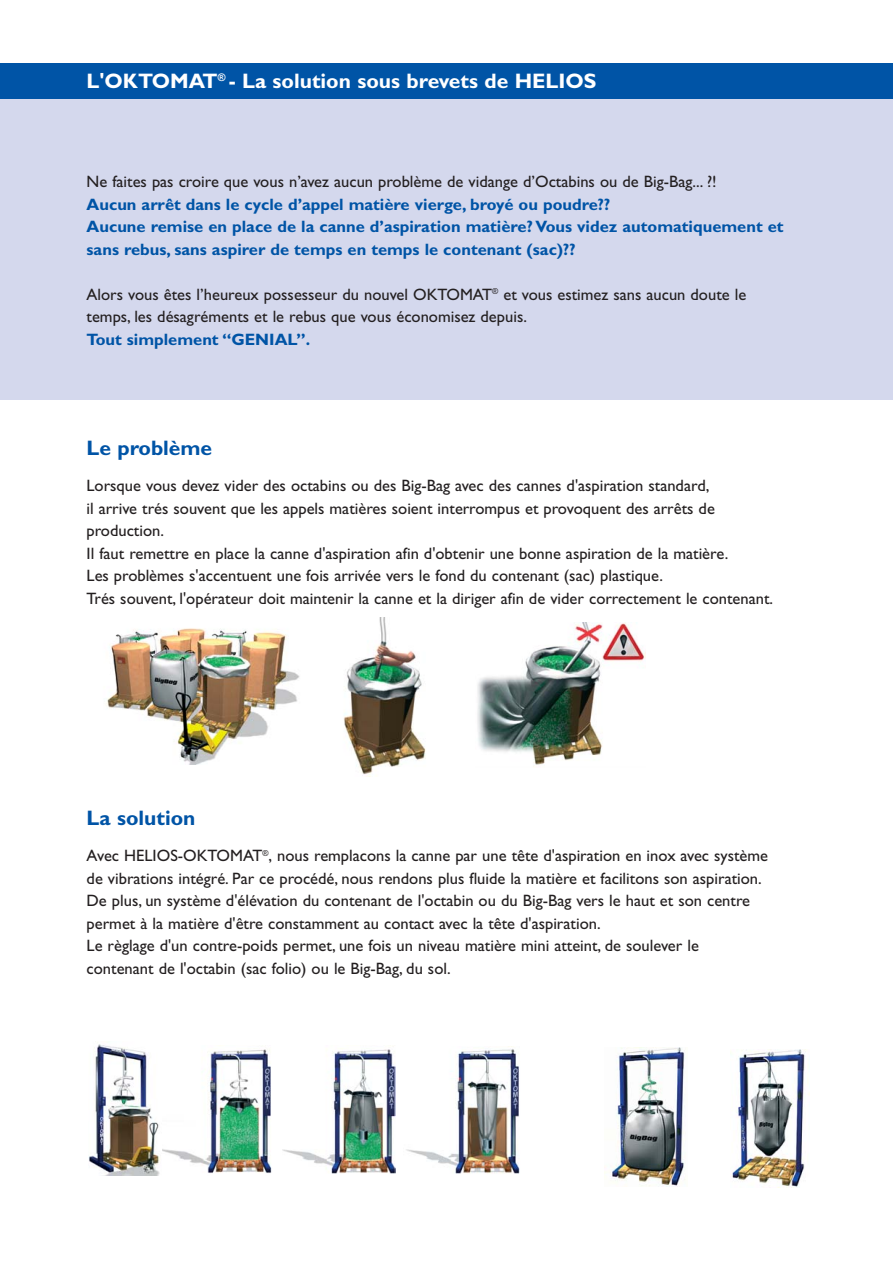
<style>
.page{position:relative;width:893px;height:1263px;background:#fff}
.page>*{position:absolute;margin:0;border:0;box-sizing:border-box;transform-origin:0 0}
.t1{font:700 21px "Gill Sans";color:#fff}
.t2{font:700 21px "Gill Sans";color:#0054a6}
.t3{font:16.5px/22.5px "Gill Sans";color:#231f20}
.t4{font:700 16.5px/22.5px "Gill Sans";color:#0054a6}
</style>
<div class="page">
<div style="left:0;top:95px;width:892px;height:305px;background:#d4d8ed"></div>
<div style="left:0;top:64px;width:892px;height:35px;background:#0054a6"></div>
<img style="left:106px;top:628px;width:194px;height:137px">
<img style="left:343px;top:617px;width:83px;height:160px">
<img style="left:477px;top:623px;width:168px;height:144px">
<img style="left:89px;top:1044px;width:74px;height:131px">
<img style="left:163px;top:1049px;width:109px;height:124px">
<img style="left:282px;top:1049px;width:113px;height:124px">
<img style="left:406px;top:1049px;width:114px;height:125px">
<img style="left:612px;top:1048px;width:74px;height:138px">
<img style="left:730px;top:1050px;width:79px;height:138px">
<p class="t1" style="left:87px;top:73px;width:511px">L'OKTOMAT<sup>®</sup> - La solution sous brevets de HELIOS</p>
<p class="t3" style="left:87px;top:172px;width:631px">Ne faites pas croire que vous n’avez aucun problème de vidange d’Octabins ou de Big-Bag... ?!</p>
<p class="t4" style="left:87px;top:195px;width:698px">Aucun arrêt dans le cycle d’appel matière vierge, broyé ou poudre??<br>Aucune remise en place de la canne d’aspiration matière? Vous videz automatiquement et sans rebus, sans aspirer de temps en temps le contenant (sac)??</p>
<p class="t3" style="left:87px;top:285px;width:661px">Alors vous êtes l’heureux possesseur du nouvel OKTOMAT<sup>®</sup> et vous estimez sans aucun doute le temps, les désagréments et le rebus que vous économisez depuis.</p>
<p class="t4" style="left:87px;top:330px;width:225px">Tout simplement “GENIAL”.</p>
<p class="t2" style="left:87px;top:441px;width:127px">Le problème</p>
<p class="t3" style="left:87px;top:476px;width:688px">Lorsque vous devez vider des octabins ou des Big-Bag avec des cannes d'aspiration standard,<br>il arrive trés souvent que les appels matières soient interrompus et provoquent des arrêts de production.<br>Il faut remettre en place la canne d'aspiration afin d'obtenir une bonne aspiration de la matière.<br>Les problèmes s'accentuent une fois arrivée vers le fond du contenant (sac) plastique.<br>Trés souvent, l'opérateur doit maintenir la canne et la diriger afin de vider correctement le contenant.</p>
<p class="t2" style="left:87px;top:811px;width:110px">La solution</p>
<p class="t3" style="left:87px;top:846px;width:683px">Avec HELIOS-OKTOMAT<sup>®</sup>‚ nous remplacons la canne par une tête d'aspiration en inox avec système de vibrations intégré. Par ce procédé, nous rendons plus fluide la matière et facilitons son aspiration.<br>De plus, un système d'élévation du contenant de l'octabin ou du Big-Bag vers le haut et son centre permet à la matière d'être constamment au contact avec la tête d'aspiration.<br>Le règlage d'un contre-poids permet, une fois un niveau matière mini atteint, de soulever le contenant de l'octabin (sac folio) ou le Big-Bag, du sol.</p>
</div>
